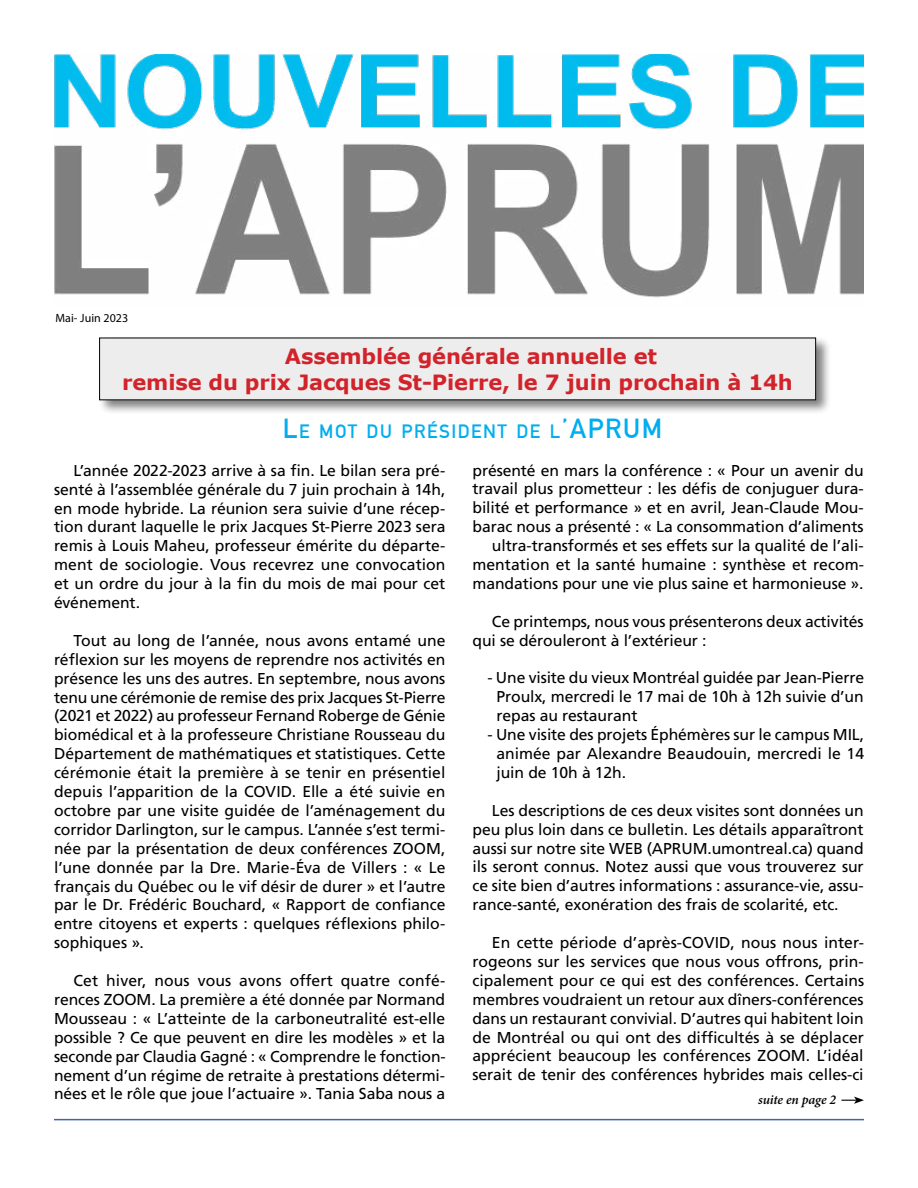
<style>
.page{position:relative;width:918px;height:1188px;background:#fff}
.page>*{position:absolute;margin:0;border:0;box-sizing:border-box;transform-origin:0 0}
.t1{font:700 21px/25.2px "Verdana";letter-spacing:-.005em;color:#d2232a}
.t2{font:700 18.9px "DIN Alternate";letter-spacing:.08em;color:#00aeef}
.t3{font:15.75px/18.9px "Frutiger";letter-spacing:-.005em;color:#000;text-align:justify}
.t4{font:italic 600 13.5px "Minion Pro";letter-spacing:-.01em;color:#000}
.t5{font:12px "Myriad Pro";color:#000}
.s1{font-size:27px}
</style>
<div class="page">
<img style="left:54px;top:54px;width:810px;height:244px">
<hr style="left:54px;top:1119px;width:810px;height:1px;background:#3c65af">
<div style="left:97px;top:336px;width:734px;height:79px;background:#000;opacity:.5"></div>
<div style="left:100px;top:338px;width:716px;height:62px;background:#ededee"></div>
<svg style="left:841px;top:1097px;width:23px;height:7px"></svg>
<p class="t5" style="left:56px;top:311px;width:74px">Mai- Juin 2023</p>
<h1 class="t1" style="left:122px;top:344px;width:672px;text-indent:163px">Assemblée générale annuelle et<br>remise du prix Jacques St-Pierre, le 7 juin prochain à 14h</h1>
<p class="t2" style="left:283px;top:417px;width:324px"><span class="s1">L</span>E MOT DU PRÉSIDENT DE L<span class="s1">’APRUM</span></p>
<p class="t3" style="left:54px;top:461px;width:393px;text-indent:19px">L’année 2022-2023 arrive à sa fin. Le bilan sera pré&shy;senté à l’assemblée générale du 7 juin prochain à 14h, en mode hybride. La réunion sera suivie d’une récep&shy;tion durant laquelle le prix Jacques St-Pierre 2023 sera remis à Louis Maheu, professeur émérite du départe&shy;ment de sociologie. Vous recevrez une convocation et un ordre du jour à la fin du mois de mai pour cet événement.</p>
<p class="t3" style="left:54px;top:631px;width:393px;text-indent:19px">Tout au long de l’année, nous avons entamé une réflexion sur les moyens de reprendre nos activités en présence les uns des autres. En septembre, nous avons tenu une cérémonie de remise des prix Jacques St-Pierre (2021 et 2022) au professeur Fernand Roberge de Génie biomédical et à la professeure Christiane Rousseau du Département de mathématiques et statistiques. Cette cérémonie était la première à se tenir en présentiel depuis l’apparition de la COVID. Elle a été suivie en octobre par une visite guidée de l’aménagement du corridor Darlington, sur le campus. L’année s’est termi&shy;née par la présentation de deux conférences ZOOM, l’une donnée par la Dre. Marie-Éva de Villers : « Le français du Québec ou le vif désir de durer » et l’autre par le Dr. Frédéric Bouchard, « Rapport de confiance entre citoyens et experts : quelques réflexions philo&shy;sophiques ».</p>
<p class="t3" style="left:54px;top:971px;width:393px;text-indent:19px">Cet hiver, nous vous avons offert quatre confé&shy;rences ZOOM. La première a été donnée par Normand Mousseau : « L’atteinte de la carboneutralité est-elle possible ? Ce que peuvent en dire les modèles » et la seconde par Claudia Gagné : « Comprendre le fonction&shy;nement d’un régime de retraite à prestations détermi&shy;nées et le rôle que joue l’actuaire ». Tania Saba nous a</p>
<p class="t3" style="left:472px;top:461px;width:393px;text-align:right">présenté en mars la conférence : « Pour un avenir du travail plus prometteur : les défis de conjuguer dura&shy;bilité et performance » et en avril, Jean-Claude Mou&shy;barac nous a présenté : « La consommation d’aliments ultra-transformés et ses effets sur la qualité de l’ali&shy;mentation et la santé humaine : synthèse et recom&shy;mandations pour une vie plus saine et harmonieuse ».</p>
<p class="t3" style="left:472px;top:612px;width:393px;text-indent:19px">Ce printemps, nous vous présenterons deux activités qui se dérouleront à l’extérieur :</p>
<p class="t3" style="left:496px;top:668px;width:369px;text-indent:-9px">- Une visite du vieux Montréal guidée par Jean-Pierre Proulx, mercredi le 17 mai de 10h à 12h suivie d’un repas au restaurant</p>
<p class="t3" style="left:496px;top:725px;width:369px;text-indent:-9px">- Une visite des projets Éphémères sur le campus MIL, animée par Alexandre Beaudouin, mercredi le 14 juin de 10h à 12h.</p>
<p class="t3" style="left:472px;top:801px;width:393px;text-indent:19px">Les descriptions de ces deux visites sont données un peu plus loin dans ce bulletin. Les détails apparaîtront aussi sur notre site WEB (APRUM.umontreal.ca) quand ils seront connus. Notez aussi que vous trouverez sur ce site bien d’autres informations : assurance-vie, assu&shy;rance-santé, exonération des frais de scolarité, etc.</p>
<p class="t3" style="left:472px;top:933px;width:393px;text-indent:19px">En cette période d’après-COVID, nous nous inter&shy;rogeons sur les services que nous vous offrons, prin&shy;cipalement pour ce qui est des conférences. Certains membres voudraient un retour aux dîners-conférences dans un restaurant convivial. D’autres qui habitent loin de Montréal ou qui ont des difficultés à se déplacer apprécient beaucoup les conférences ZOOM. L’idéal serait de tenir des conférences hybrides mais celles-ci</p>
<p class="t4" style="left:758px;top:1090px;width:79px">suite en page 2</p>
</div>
